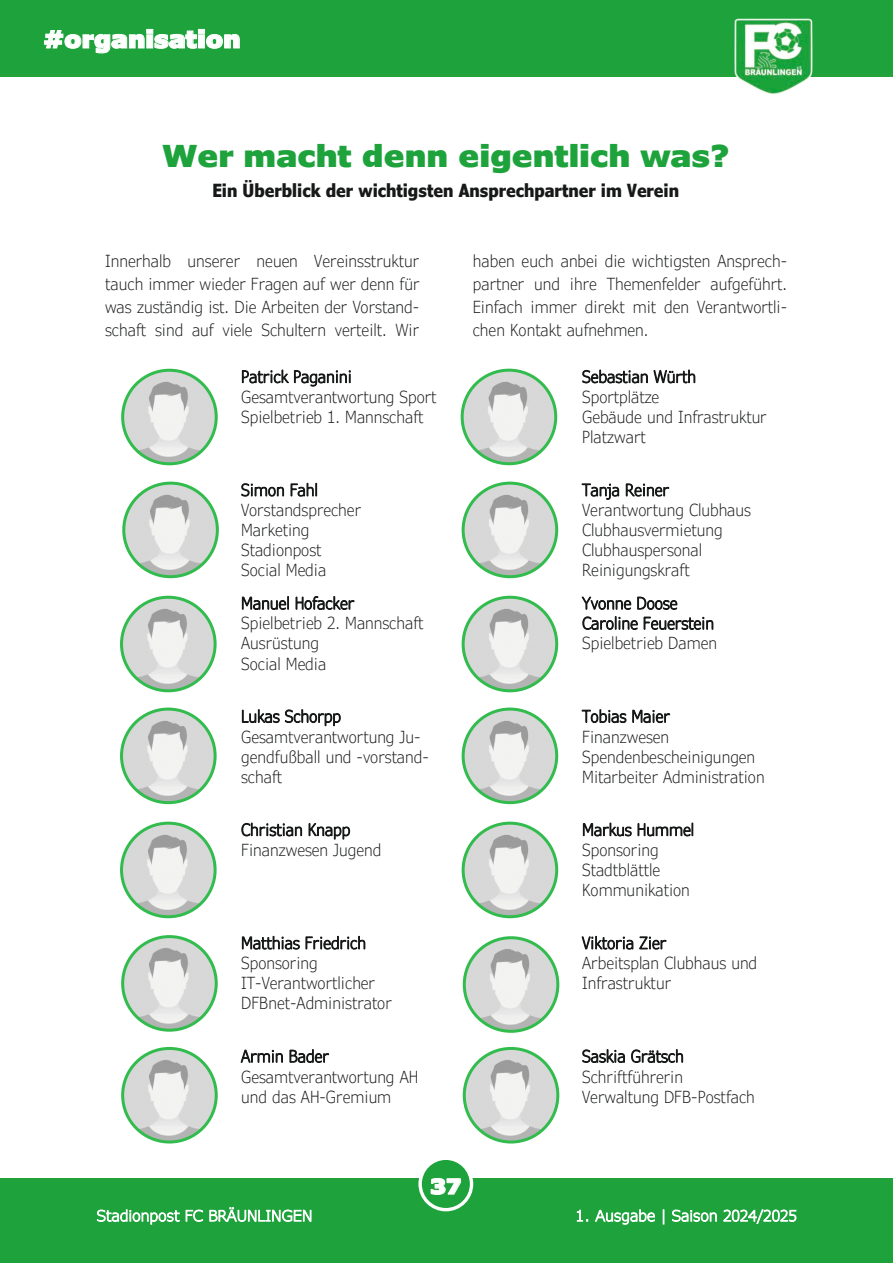
<style>
.page{position:relative;width:893px;height:1263px;background:#fff}
.page>*{position:absolute;margin:0;border:0;box-sizing:border-box;transform-origin:0 0}
.t1{font:900 30.15px "Verdana Pro";color:#1ea33c}
.t2{font:900 24px "Verdana Pro";color:#fff}
.t3{font:900 21.15px "Verdana Pro";color:#fff}
.t4{font:700 18px "Verdana Pro Cond";color:#171818}
.t5{font:300 16.65px/20.1px "Verdana Pro Cond";color:#171818}
.t6{font:300 15px "Verdana Pro";letter-spacing:.005em;color:#fff}
</style>
<div class="page">
<div style="left:0;top:0;width:893px;height:77px;background:#23a13b"></div>
<div style="left:0;top:1178px;width:893px;height:85px;background:#23a13b"></div>
<div style="left:0;top:1182px;width:893px;height:81px;background:#1ea33c"></div>
<div style="left:0;top:0;width:893px;height:74px;background:#1ea33c"></div>
<img style="left:734px;top:18px;width:78px;height:76px">
<div style="left:420px;top:1158px;width:52px;height:52px;background:#1ea33c;border-radius:50%"></div>
<div style="left:418px;top:1156px;width:55px;height:55px;border:3px solid #fff;border-radius:50%"></div>
<img style="left:123px;top:370px;width:93px;height:94px;border-radius:47px">
<div style="left:121px;top:369px;width:97px;height:96px;border:3px solid #31bc4d;border-radius:50%"></div>
<img style="left:462px;top:370px;width:94px;height:94px;border-radius:47px">
<div style="left:461px;top:369px;width:96px;height:96px;border:3px solid #31bc4d;border-radius:50%"></div>
<img style="left:124px;top:483px;width:93px;height:94px;border-radius:47px">
<div style="left:122px;top:482px;width:97px;height:96px;border:3px solid #31bc4d;border-radius:50%"></div>
<img style="left:463px;top:483px;width:94px;height:94px;border-radius:47px">
<div style="left:462px;top:482px;width:96px;height:96px;border:3px solid #31bc4d;border-radius:50%"></div>
<img style="left:122px;top:597px;width:93px;height:94px;border-radius:47px">
<div style="left:120px;top:596px;width:97px;height:96px;border:3px solid #31bc4d;border-radius:50%"></div>
<img style="left:122px;top:709px;width:93px;height:94px;border-radius:47px">
<div style="left:120px;top:707px;width:97px;height:97px;border:3px solid #31bc4d;border-radius:50%"></div>
<img style="left:122px;top:823px;width:93px;height:94px;border-radius:47px">
<div style="left:120px;top:822px;width:97px;height:96px;border:3px solid #31bc4d;border-radius:50%"></div>
<img style="left:123px;top:936px;width:93px;height:94px;border-radius:47px">
<div style="left:121px;top:935px;width:97px;height:97px;border:3px solid #31bc4d;border-radius:50%"></div>
<img style="left:123px;top:1048px;width:93px;height:94px;border-radius:47px">
<div style="left:121px;top:1047px;width:97px;height:96px;border:3px solid #31bc4d;border-radius:50%"></div>
<img style="left:463px;top:597px;width:94px;height:94px;border-radius:47px">
<div style="left:462px;top:596px;width:96px;height:96px;border:3px solid #31bc4d;border-radius:50%"></div>
<img style="left:463px;top:709px;width:94px;height:94px;border-radius:47px">
<div style="left:462px;top:707px;width:96px;height:97px;border:3px solid #31bc4d;border-radius:50%"></div>
<img style="left:463px;top:823px;width:94px;height:94px;border-radius:47px">
<div style="left:462px;top:822px;width:96px;height:96px;border:3px solid #31bc4d;border-radius:50%"></div>
<img style="left:464px;top:938px;width:94px;height:93px;border-radius:47px">
<div style="left:463px;top:936px;width:96px;height:97px;border:3px solid #31bc4d;border-radius:50%"></div>
<img style="left:464px;top:1048px;width:94px;height:94px;border-radius:47px">
<div style="left:463px;top:1047px;width:96px;height:96px;border:3px solid #31bc4d;border-radius:50%"></div>
<p class="t2" style="left:43px;top:23px;width:199px">#organisation</p>
<p class="t1" style="left:162px;top:136px;width:569px">Wer macht denn eigentlich was?</p>
<p class="t4" style="left:212px;top:178px;width:468px">Ein Überblick der wichtigsten Ansprechpartner im Verein</p>
<p class="t5" style="left:105px;top:250px;width:316px;line-height:23.1px;text-align:justify">Innerhalb unserer neuen Vereinsstruktur tauch immer wieder Fragen auf wer denn für was zuständig ist. Die Arbeiten der Vorstand&shy;schaft sind auf viele Schultern verteilt. Wir</p>
<p class="t5" style="left:473px;top:250px;width:316px;line-height:23.1px;text-align:justify">haben euch anbei die wichtigsten Ansprech&shy;partner und ihre Themenfelder aufgeführt.<br>Einfach immer direkt mit den Verantwortli&shy;chen Kontakt aufnehmen.</p>
<p class="t5" style="left:241px;top:367px;width:197px">Patrick Paganini<br>Gesamtverantwortung Sport<br>Spielbetrieb 1. Mannschaft</p>
<p class="t5" style="left:582px;top:367px;width:186px">Sebastian Würth<br>Sportplätze<br>Gebäude und Infrastruktur<br>Platzwart</p>
<p class="t5" style="left:241px;top:480px;width:122px">Simon Fahl<br>Vorstandsprecher<br>Marketing<br>Stadionpost<br>Social Media</p>
<p class="t5" style="left:582px;top:480px;width:170px">Tanja Reiner<br>Verantwortung Clubhaus<br>Clubhausvermietung<br>Clubhauspersonal<br>Reinigungskraft</p>
<p class="t5" style="left:241px;top:593px;width:184px">Manuel Hofacker<br>Spielbetrieb 2. Mannschaft<br>Ausrüstung<br>Social Media</p>
<p class="t5" style="left:582px;top:593px;width:137px">Yvonne Doose<br>Caroline Feuerstein<br>Spielbetrieb Damen</p>
<p class="t5" style="left:241px;top:706px;width:189px">Lukas Schorpp<br>Gesamtverantwortung Ju&shy;gendfußball und -vorstand&shy;schaft</p>
<p class="t5" style="left:582px;top:706px;width:184px">Tobias Maier<br>Finanzwesen<br>Spendenbescheinigungen<br>Mitarbeiter Administration</p>
<p class="t5" style="left:241px;top:820px;width:142px">Christian Knapp<br>Finanzwesen Jugend</p>
<p class="t5" style="left:582px;top:820px;width:114px">Markus Hummel<br>Sponsoring<br>Stadtblättle<br>Kommunikation</p>
<p class="t5" style="left:241px;top:933px;width:152px">Matthias Friedrich<br>Sponsoring<br>IT-Verantwortlicher<br>DFBnet-Administrator</p>
<p class="t5" style="left:582px;top:933px;width:177px">Viktoria Zier<br>Arbeitsplan Clubhaus und<br>Infrastruktur</p>
<p class="t5" style="left:241px;top:1046px;width:179px">Armin Bader<br>Gesamtverantwortung AH und das AH-Gremium</p>
<p class="t5" style="left:582px;top:1046px;width:174px">Saskia Grätsch<br>Schriftführerin<br>Verwaltung DFB-Postfach</p>
<p class="t3" style="left:430px;top:1172px;width:33px">37</p>
<p class="t6" style="left:97px;top:1206px;width:217px">Stadionpost FC BRÄUNLINGEN</p>
<p class="t6" style="left:576px;top:1206px;width:223px">1. Ausgabe | Saison 2024/2025</p>
</div>
